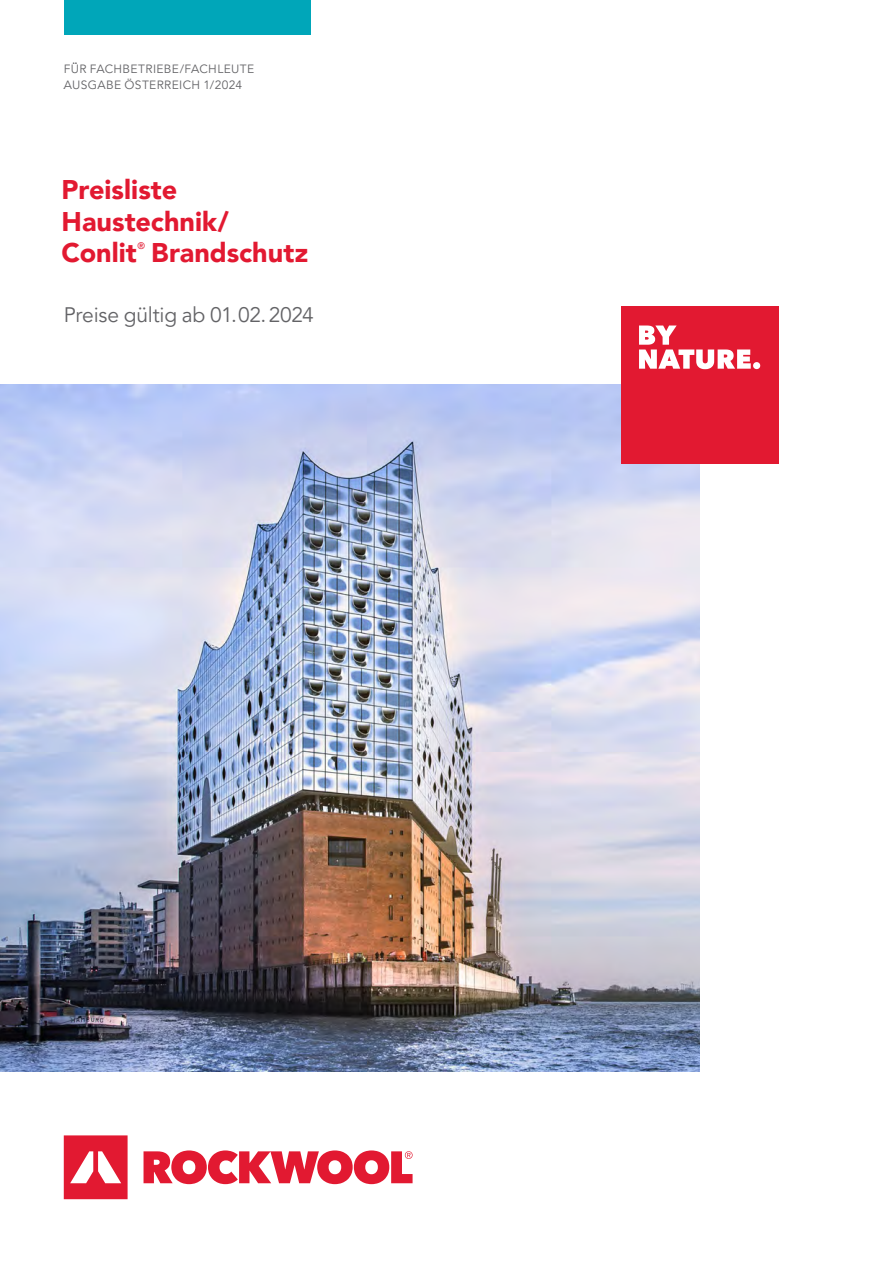
<style>
.page{position:relative;width:893px;height:1263px;background:#fff}
.page>*{position:absolute;margin:0;border:0;box-sizing:border-box;transform-origin:0 0}
.t1{font:900 27px/31.5px "Avenir LT Pro";color:#e21931}
.t2{font:21px "Avenir LT Pro";letter-spacing:-.015em;color:#636366}
.t3{font:12px/16.5px "Avenir LT Pro";letter-spacing:.03em;color:#636366}
.t4{font:500 9.45px "Avenir LT Pro";color:#e21931}
</style>
<div class="page">
<img style="left:0;top:385px;width:699px;height:686px">
<svg style="left:64px;top:1135px;width:349px;height:64px"></svg>
<div style="left:64px;top:0;width:246px;height:34px;background:#00a6b9"></div>
<div style="left:621px;top:306px;width:157px;height:157px;background:#e21931"></div>
<svg style="left:639px;top:325px;width:121px;height:44px"></svg>
<p class="t3" style="left:64px;top:61px;width:192px">FÜR FACHBETRIEBE/FACHLEUTE<br>AUSGABE ÖSTERREICH 1/2024</p>
<h1 class="t1" style="left:62px;top:174px;width:169px">Preisliste<br>Haustechnik/<br>Conlit</h1>
<p class="t4" style="left:137px;top:241px;width:9px">®</p>
<h1 class="t1" style="left:151px;top:237px;width:159px">Brandschutz</h1>
<h2 class="t2" style="left:64px;top:302px;width:252px">Preise gültig ab 01.02.2024</h2>
</div>
